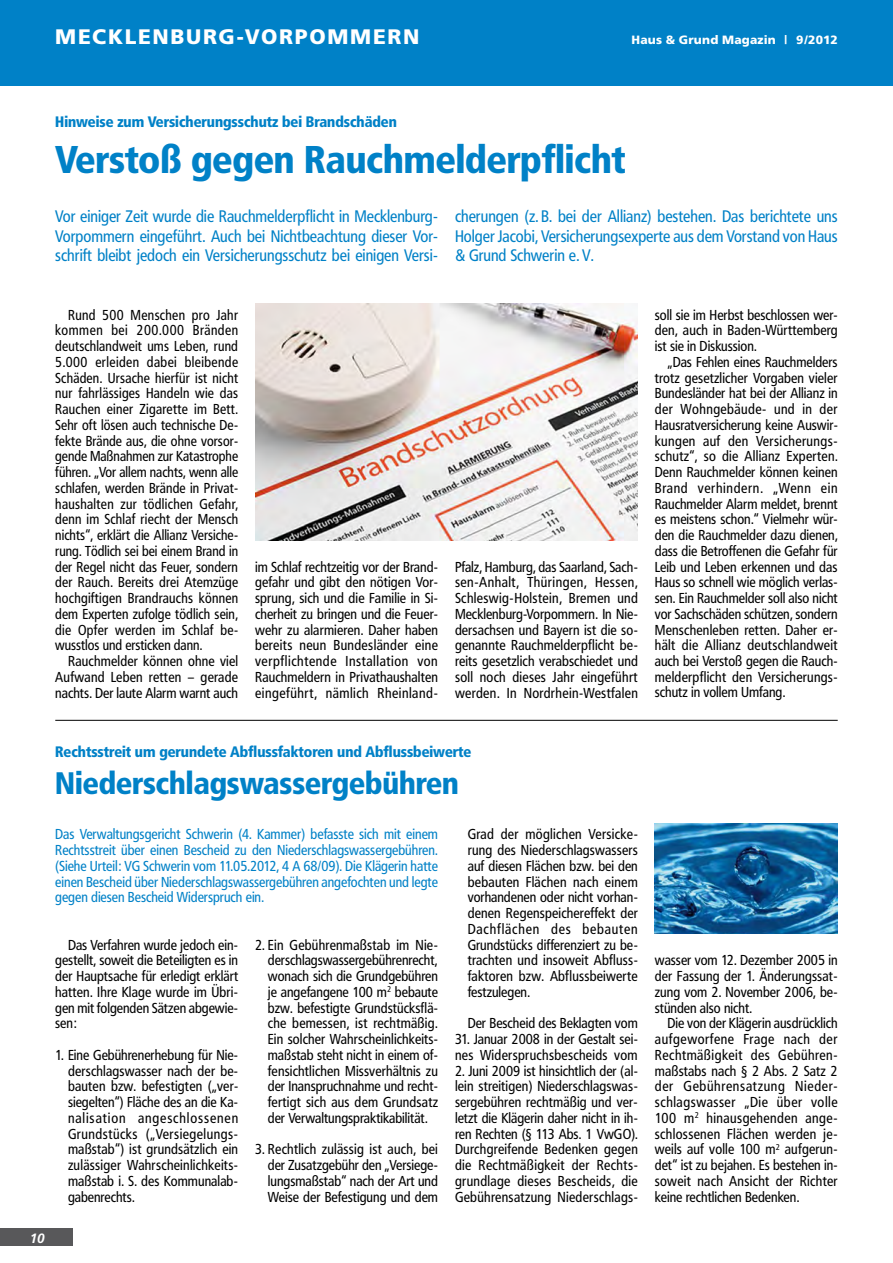
<style>
.page{position:relative;width:893px;height:1263px;background:#fff}
.page>*{position:absolute;margin:0;border:0;box-sizing:border-box;transform-origin:0 0}
.t1{font:900 38.25px "Frutiger Condensed BQ";color:#0081c7}
.t2{font:900 30.75px "Frutiger Condensed BQ";color:#0081c7}
.t3{font:900 21px "Frutiger";letter-spacing:.08em;color:#fff}
.t4{font:16.5px/19.5px "Frutiger Condensed BQ";color:#0081c7;text-align:justify}
.t5{font:900 15px "Frutiger Condensed BQ";color:#0081c7}
.t6{font:14.25px/15.8px "Frutiger Condensed BQ";letter-spacing:.01em;color:#000;text-align:justify}
.t7{font:14.25px/15.8px "Frutiger Condensed BQ";color:#0081c7;text-align:justify}
.t8{font:italic 700 13.5px "Frutiger";color:#fff}
.t9{font:900 12px "Frutiger";letter-spacing:.015em;color:#fff}
</style>
<div class="page">
<div style="left:0;top:1229px;width:72px;height:17px;background:#58585a"></div>
<div style="left:0;top:0;width:893px;height:85px;background:#0081c7"></div>
<img style="left:255px;top:304px;width:383px;height:236px">
<img style="left:655px;top:824px;width:183px;height:110px">
<hr style="left:55px;top:720px;width:783px;height:1px;background:#000">
<h3 class="t3" style="left:55px;top:24px;width:366px">MECKLENBURG-VORPOMMERN</h3>
<p class="t9" style="left:632px;top:33px;width:208px">HAUS &amp; GRUND MAGAZIN | 9/2012</p>
<p class="t5" style="left:55px;top:112px;width:343px">Hinweise zum Versicherungsschutz bei Brandschäden</p>
<h1 class="t1" style="left:55px;top:136px;width:572px">Verstoß gegen Rauchmelderpflicht</h1>
<p class="t4" style="left:55px;top:207px;width:384px">Vor einiger Zeit wurde die Rauchmelderpflicht in Mecklenburg-Vorpommern eingeführt. Auch bei Nichtbeachtung dieser Vor&shy;schrift bleibt jedoch ein Versicherungsschutz bei einigen Versi-</p>
<p class="t4" style="left:455px;top:207px;width:384px">cherungen (z. B. bei der Allianz) bestehen. Das berichtete uns Holger Jacobi, Versicherungsexperte aus dem Vorstand von Haus &amp; Grund Schwerin e. V.</p>
<p class="t6" style="left:55px;top:307px;width:184px;text-indent:13px">Rund 500 Menschen pro Jahr kommen bei 200.000 Bränden deutschlandweit ums Leben, rund 5.000 erleiden dabei bleibende Schäden. Ursache hierfür ist nicht nur fahrlässiges Handeln wie das Rauchen einer Zigarette im Bett.<br>Sehr oft lösen auch technische De&shy;fekte Brände aus, die ohne vorsor&shy;gende Maßnahmen zur Katastrophe führen. „Vor allem nachts, wenn alle schlafen, werden Brände in Privat&shy;haushalten zur tödlichen Gefahr, denn im Schlaf riecht der Mensch nichts“, erklärt die Allianz Versiche&shy;rung. Tödlich sei bei einem Brand in der Regel nicht das Feuer, sondern der Rauch. Bereits drei Atemzüge hochgiftigen Brandrauchs können dem Experten zufolge tödlich sein, die Opfer werden im Schlaf be&shy;wusstlos und ersticken dann.</p>
<p class="t6" style="left:55px;top:653px;width:184px;text-indent:13px">Rauchmelder können ohne viel Aufwand Leben retten – gerade nachts. Der laute Alarm warnt auch</p>
<p class="t6" style="left:255px;top:559px;width:184px">im Schlaf rechtzeitig vor der Brand&shy;gefahr und gibt den nötigen Vor&shy;sprung, sich und die Familie in Si&shy;cherheit zu bringen und die Feuer&shy;wehr zu alarmieren. Daher haben bereits neun Bundesländer eine verpflichtende Installation von Rauchmeldern in Privathaushalten eingeführt, nämlich Rheinland-</p>
<p class="t6" style="left:455px;top:559px;width:184px">Pfalz, Hamburg, das Saarland, Sach&shy;sen-Anhalt, Thüringen, Hessen, Schleswig-Holstein, Bremen und Mecklenburg-Vorpommern. In Nie&shy;dersachsen und Bayern ist die so&shy;genannte Rauchmelderpflicht be&shy;reits gesetzlich verabschiedet und soll noch dieses Jahr eingeführt werden. In Nordrhein-Westfalen</p>
<p class="t6" style="left:655px;top:307px;width:184px">soll sie im Herbst beschlossen wer&shy;den, auch in Baden-Württemberg ist sie in Diskussion.</p>
<p class="t6" style="left:655px;top:354px;width:184px;text-indent:13px">„Das Fehlen eines Rauchmelders trotz gesetzlicher Vorgaben vieler Bundesländer hat bei der Allianz in der Wohngebäude- und in der Hausratversicherung keine Auswir&shy;kungen auf den Versicherungs&shy;schutz“, so die Allianz Experten.<br>Denn Rauchmelder können keinen Brand verhindern. „Wenn ein Rauchmelder Alarm meldet, brennt es meistens schon.“ Vielmehr wür&shy;den die Rauchmelder dazu dienen, dass die Betroffenen die Gefahr für Leib und Leben erkennen und das Haus so schnell wie möglich verlas&shy;sen. Ein Rauchmelder soll also nicht vor Sachschäden schützen, sondern Menschenleben retten. Daher er&shy;hält die Allianz deutschlandweit auch bei Verstoß gegen die Rauch&shy;melderpflicht den Versicherungs&shy;schutz in vollem Umfang.</p>
<p class="t5" style="left:55px;top:742px;width:417px">Rechtsstreit um gerundete Abflussfaktoren und Abflussbeiwerte</p>
<h2 class="t2" style="left:55px;top:764px;width:405px">Niederschlagswassergebühren</h2>
<p class="t7" style="left:55px;top:826px;width:384px">Das Verwaltungsgericht Schwerin (4. Kammer) befasste sich mit einem Rechtsstreit über einen Bescheid zu den Niederschlagswassergebühren. (Siehe Urteil: VG Schwerin vom 11.05.2012, 4 A 68/09). Die Klägerin hatte einen Bescheid über Niederschlagswassergebühren angefochten und legte gegen diesen Bescheid Widerspruch ein.</p>
<p class="t6" style="left:55px;top:937px;width:184px;text-indent:13px">Das Verfahren wurde jedoch ein&shy;gestellt, soweit die Beteiligten es in der Hauptsache für erledigt erklärt hatten. Ihre Klage wurde im Übri&shy;gen mit folgenden Sätzen abgewie&shy;sen:</p>
<p class="t6" style="left:68px;top:1047px;width:172px;text-indent:-13px">1. Eine Gebührenerhebung für Nie&shy;derschlagswasser nach der be&shy;bauten bzw. befestigten („ver&shy;siegelten“) Fläche des an die Ka&shy;nalisation angeschlossenen Grundstücks („Versiegelungs&shy;maßstab“) ist grundsätzlich ein zulässiger Wahrscheinlichkeits&shy;maßstab i. S. des Kommunalab&shy;gabenrechts.</p>
<p class="t6" style="left:268px;top:937px;width:172px;text-indent:-13px">2. Ein Gebührenmaßstab im Nie&shy;derschlagswassergebührenrecht, wonach sich die Grundgebühren je angefangene 100 m<sup>2</sup> bebaute bzw. befestigte Grundstücksflä&shy;che bemessen, ist rechtmäßig.<br>Ein solcher Wahrscheinlichkeits&shy;maßstab steht nicht in einem of&shy;fensichtlichen Missverhältnis zu der Inanspruchnahme und recht&shy;fertigt sich aus dem Grundsatz der Verwaltungspraktikabilität.</p>
<p class="t6" style="left:268px;top:1141px;width:172px;text-indent:-13px">3. Rechtlich zulässig ist auch, bei der Zusatzgebühr den „Versiege&shy;lungsmaßstab“ nach der Art und Weise der Befestigung und dem</p>
<p class="t6" style="left:468px;top:826px;width:172px">Grad der möglichen Versicke&shy;rung des Niederschlagswassers auf diesen Flächen bzw. bei den bebauten Flächen nach einem vorhandenen oder nicht vorhan&shy;denen Regenspeichereffekt der Dachflächen des bebauten Grundstücks differenziert zu be&shy;trachten und insoweit Abfluss&shy;faktoren bzw. Abflussbeiwerte festzulegen.</p>
<p class="t6" style="left:468px;top:1015px;width:172px">Der Bescheid des Beklagten vom</p>
<p class="t6" style="left:455px;top:1031px;width:184px">31. Januar 2008 in der Gestalt sei&shy;nes Widerspruchsbescheids vom</p>
<p class="t6" style="left:455px;top:1063px;width:184px">2. Juni 2009 ist hinsichtlich der (al&shy;lein streitigen) Niederschlagswas&shy;sergebühren rechtmäßig und ver&shy;letzt die Klägerin daher nicht in ih&shy;ren Rechten (§ 113 Abs. 1 VwGO).<br>Durchgreifende Bedenken gegen die Rechtmäßigkeit der Rechts&shy;grundlage dieses Bescheids, die Gebührensatzung Niederschlags-</p>
<p class="t8" style="left:30px;top:1230px;width:17px">10</p>
<p class="t6" style="left:655px;top:952px;width:184px">wasser vom 12. Dezember 2005 in der Fassung der 1. Änderungssat&shy;zung vom 2. November 2006, be&shy;stünden also nicht.</p>
<p class="t6" style="left:655px;top:1015px;width:184px;text-indent:13px">Die von der Klägerin ausdrücklich aufgeworfene Frage nach der Rechtmäßigkeit des Gebühren&shy;maßstabs nach § 2 Abs. 2 Satz 2 der Gebührensatzung Nieder&shy;schlagswasser „Die über volle 100 m<sup>2</sup> hinausgehenden ange&shy;schlossenen Flächen werden je&shy;weils auf volle 100 m<sup>2</sup> aufgerun&shy;det“ ist zu bejahen. Es bestehen in&shy;soweit nach Ansicht der Richter keine rechtlichen Bedenken.</p>
</div>
